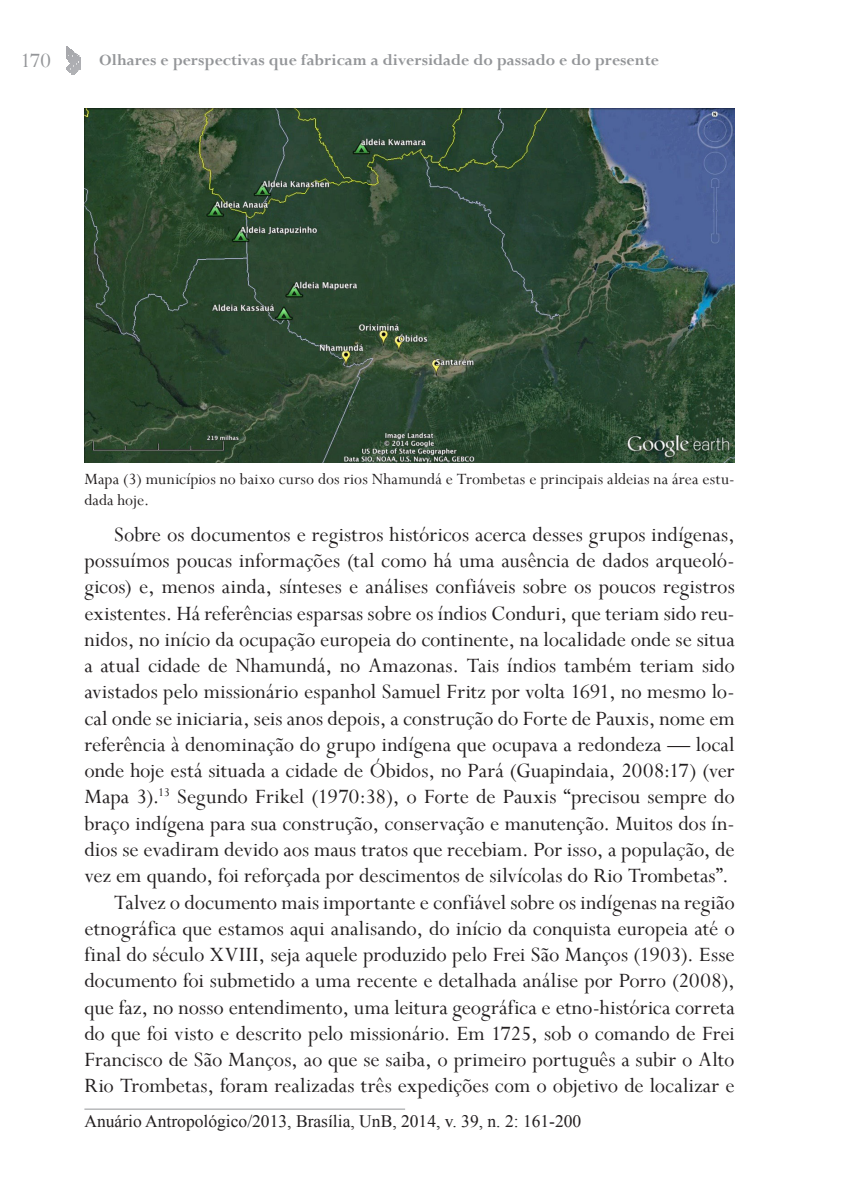
<style>
.page{position:relative;width:844px;height:1191px;background:#fff}
.page>*{position:absolute;margin:0;border:0;box-sizing:border-box;transform-origin:0 0}
.Texto_miolo{font:22.75px/26.2px "Perpetua";color:#231f20;text-align:justify}
.t1{font:22.75px "Perpetua";color:#939598}
.Legendas{font:17.5px/21px "Perpetua";letter-spacing:.005em;color:#231f20}
.t2{font:700 17.5px "Perpetua";color:#939598}
.t3{font:17.5px "Times New Roman";color:#231f20}
</style>
<div class="page">
<svg style="left:66px;top:46px;width:15px;height:29px"></svg>
<hr style="left:84px;top:1108px;width:321px;height:1px;background:#939598">
<img style="left:84px;top:108px;width:650px;height:355px">
<p class="t1" style="left:21px;top:46px;width:32px">170</p>
<p class="t2" style="left:99px;top:49px;width:561px">Olhares e perspectivas que fabricam a diversidade do passado e do presente</p>
<p class="Legendas" style="left:84px;top:468px;width:651px">Mapa (3) municípios no baixo curso dos rios Nhamundá e Trombetas e principais aldeias na área estu&shy;dada hoje.</p>
<p class="Texto_miolo" style="left:84px;top:521px;width:651px;text-indent:30px">Sobre os documentos e registros históricos acerca desses grupos indígenas, possuímos poucas informações (tal como há uma ausência de dados arqueoló&shy;gicos) e, menos ainda, sínteses e análises confiáveis sobre os poucos registros existentes. Há referências esparsas sobre os índios Conduri, que teriam sido reu&shy;nidos, no início da ocupação europeia do continente, na localidade onde se situa a atual cidade de Nhamundá, no Amazonas. Tais índios também teriam sido avistados pelo missionário espanhol Samuel Fritz por volta 1691, no mesmo lo&shy;cal onde se iniciaria, seis anos depois, a construção do Forte de Pauxis, nome em referência à denominação do grupo indígena que ocupava a redondeza — local onde hoje está situada a cidade de Óbidos, no Pará (Guapindaia, 2008:17) (ver Mapa 3).<sup>13</sup> Segundo Frikel (1970:38), o Forte de Pauxis “precisou sempre do braço indígena para sua construção, conservação e manutenção. Muitos dos ín&shy;dios se evadiram devido aos maus tratos que recebiam. Por isso, a população, de vez em quando, foi reforçada por descimentos de silvícolas do Rio Trombetas”.</p>
<p class="Texto_miolo" style="left:84px;top:888px;width:651px;text-indent:30px">Talvez o documento mais importante e confiável sobre os indígenas na região etnográfica que estamos aqui analisando, do início da conquista europeia até o final do século XVIII, seja aquele produzido pelo Frei São Manços (1903). Esse documento foi submetido a uma recente e detalhada análise por Porro (2008), que faz, no nosso entendimento, uma leitura geográfica e etno-histórica correta do que foi visto e descrito pelo missionário. Em 1725, sob o comando de Frei Francisco de São Manços, ao que se saiba, o primeiro português a subir o Alto Rio Trombetas, foram realizadas três expedições com o objetivo de localizar e</p>
<p class="t3" style="left:84px;top:1109px;width:498px">Anuário Antropológico/2013, Brasília, UnB, 2014, v. 39, n. 2: 161-200</p>
</div>
